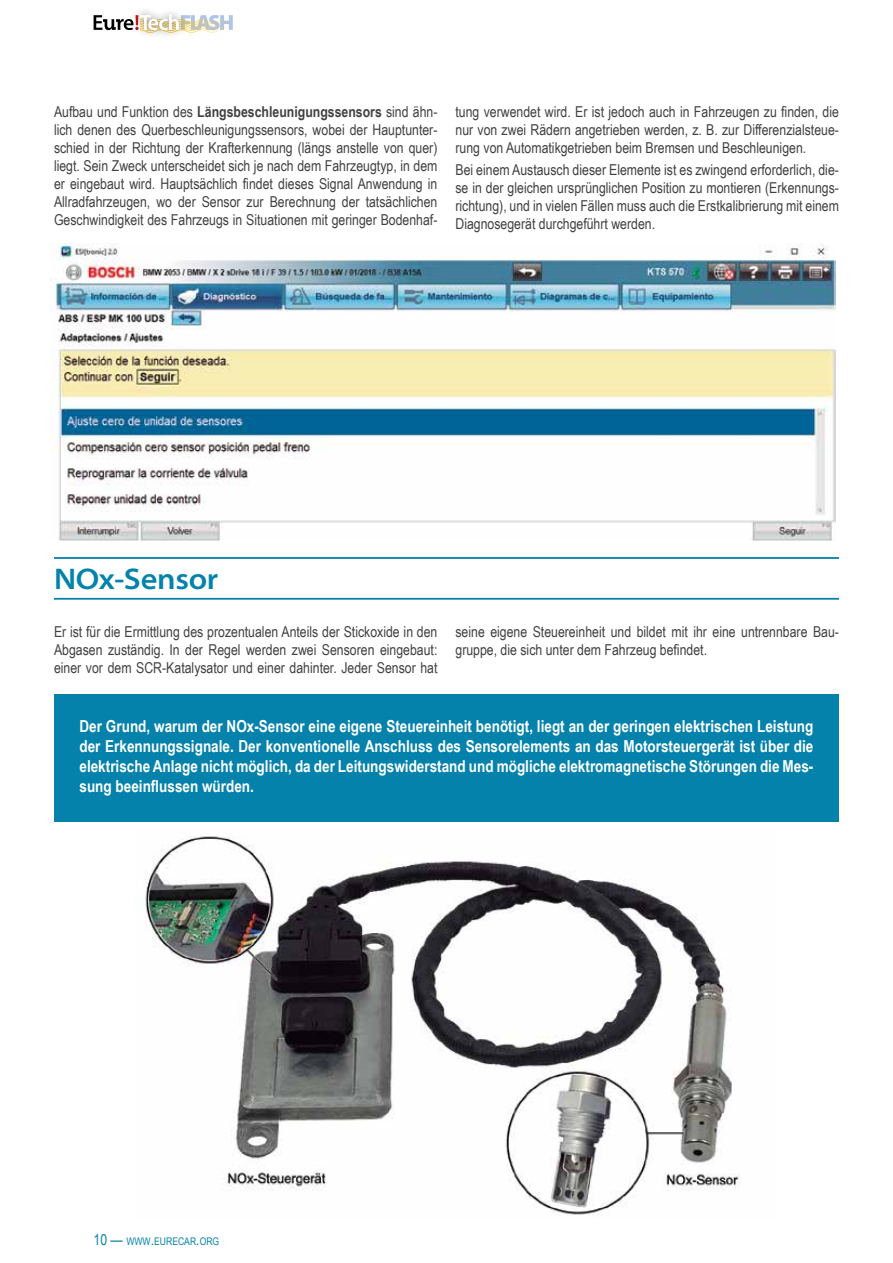
<style>
.page{position:relative;width:893px;height:1263px;background:#fff}
.page>*{position:absolute;margin:0;border:0;box-sizing:border-box;transform-origin:0 0}
.t1{font:600 semi-expanded 30px "Myriad Pro";letter-spacing:-.01em;color:#0482ab}
.t2{font:700 16.5px/19.8px "Arial Narrow";color:#fff;text-align:justify}
.t3{font:15px/18px "Arial Narrow";color:#414042;text-align:justify}
.t4{font:10.5px "Arial Narrow";color:#0482ab}
.s1{font-weight:700}
.s2{font-size:15px}
</style>
<div class="page">
<svg style="left:94px;top:14px;width:139px;height:19px"></svg>
<img style="left:51px;top:243px;width:785px;height:297px">
<hr style="left:54px;top:557px;width:785px;height:2px;background:#0482ab">
<hr style="left:54px;top:598px;width:785px;height:2px;background:#0482ab">
<div style="left:54px;top:694px;width:785px;height:128px;background:#0482ab"></div>
<img style="left:145px;top:836px;width:595px;height:379px">
<p class="t3" style="left:54px;top:102px;width:385px">Aufbau und Funktion des <span class="s1">Längsbeschleunigungssensors</span> sind ähn&shy;lich denen des Querbeschleunigungssensors, wobei der Hauptunter&shy;schied in der Richtung der Krafterkennung (längs anstelle von quer) liegt. Sein Zweck unterscheidet sich je nach dem Fahrzeugtyp, in dem er eingebaut wird. Hauptsächlich findet dieses Signal Anwendung in Allradfahrzeugen, wo der Sensor zur Berechnung der tatsächlichen Geschwindigkeit des Fahrzeugs in Situationen mit geringer Bodenhaf-</p>
<p class="t3" style="left:455px;top:102px;width:385px">tung verwendet wird. Er ist jedoch auch in Fahrzeugen zu finden, die nur von zwei Rädern angetrieben werden, z. B. zur Differenzialsteue&shy;rung von Automatikgetrieben beim Bremsen und Beschleunigen.</p>
<p class="t3" style="left:455px;top:161px;width:385px">Bei einem Austausch dieser Elemente ist es zwingend erforderlich, die&shy;se in der gleichen ursprünglichen Position zu montieren (Erkennungs&shy;richtung), und in vielen Fällen muss auch die Erstkalibrierung mit einem Diagnosegerät durchgeführt werden.</p>
<h1 class="t1" style="left:54px;top:562px;width:166px">NOx-Sensor</h1>
<p class="t3" style="left:54px;top:622px;width:385px">Er ist für die Ermittlung des prozentualen Anteils der Stickoxide in den Abgasen zuständig. In der Regel werden zwei Sensoren eingebaut: einer vor dem SCR-Katalysator und einer dahinter. Jeder Sensor hat</p>
<p class="t3" style="left:455px;top:622px;width:385px">seine eigene Steuereinheit und bildet mit ihr eine untrennbare Bau&shy;gruppe, die sich unter dem Fahrzeug befindet.</p>
<p class="t2" style="left:80px;top:715px;width:735px">Der Grund, warum der NOx-Sensor eine eigene Steuereinheit benötigt, liegt an der geringen elektrischen Leistung der Erkennungssignale. Der konventionelle Anschluss des Sensorelements an das Motorsteuergerät ist über die elektrische Anlage nicht möglich, da der Leitungswiderstand und mögliche elektromagnetische Störungen die Mes&shy;sung beeinflussen würden.</p>
<p class="t4" style="left:94px;top:1233px;width:127px"><span class="s2">10 —</span> WWW<span class="s2">.</span>EURECAR<span class="s2">.</span>ORG</p>
</div>
